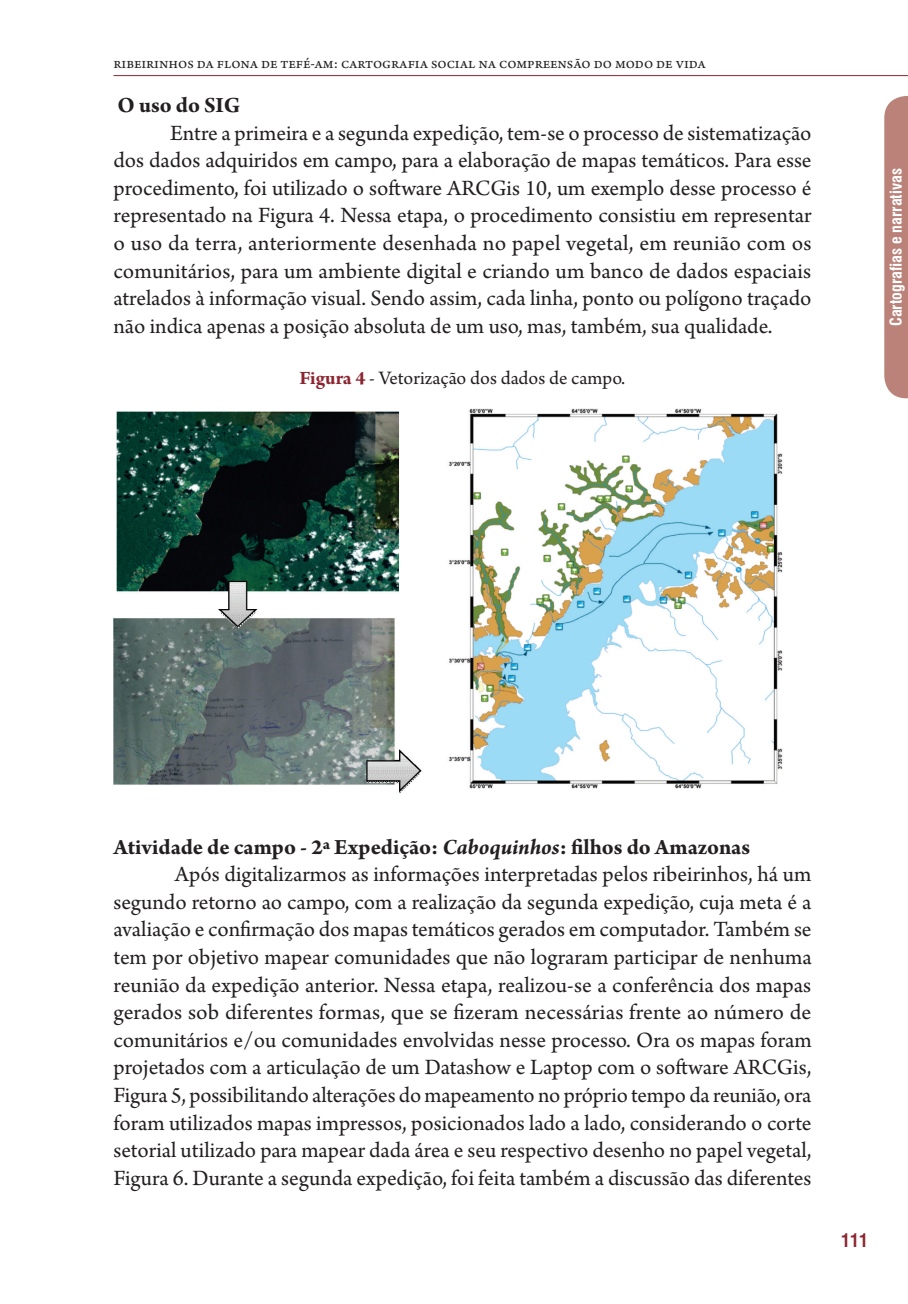
<style>
.page{position:relative;width:908px;height:1304px;background:#fff}
.page>*{position:absolute;margin:0;border:0;box-sizing:border-box;transform-origin:0 0}
.t1{font:23px/27.6px "Arno Pro";color:#231f20;text-align:justify}
.t2{font:700 23px "Arno Pro";color:#231f20}
.t3{font:20px "Arno Pro";color:#231f20}
.t4{font:700 condensed 18px "Swiss 721 BT";color:#8b242e}
.t5{font:16px "Arno Pro";color:#231f20}
.t6{font:700 condensed 16px "Swiss 721 BT";color:#fff}
.s1{font-weight:700;color:#8b242e}
.s2{font-style:italic}
</style>
<div class="page">
<hr style="left:113px;top:75px;width:794px;height:1px;background:#8b242e">
<svg style="left:884px;top:96px;width:23px;height:302px;background:#bd867e"></svg>
<img style="left:113px;top:408px;width:670px;height:386px">
<p class="t5" style="left:113px;top:54px;width:593px">Ribeirinhos da FLONA de Tefé-AM: Cartografia Social na compreensão do modo de vida</p>
<p class="t2" style="left:117px;top:92px;width:124px">O uso do SIG</p>
<p class="t1" style="left:113px;top:120px;width:699px;text-indent:57px">Entre a primeira e a segunda expedição, tem-se o processo de sistematização dos dados adquiridos em campo, para a elaboração de mapas temáticos. Para esse procedimento, foi utilizado o software ARCGis 10, um exemplo desse processo é representado na Figura 4. Nessa etapa, o procedimento consistiu em representar o uso da terra, anteriormente desenhada no papel vegetal, em reunião com os comunitários, para um ambiente digital e criando um banco de dados espaciais atrelados à informação visual. Sendo assim, cada linha, ponto ou polígono traçado não indica apenas a posição absoluta de um uso, mas, também, sua qualidade.</p>
<p class="t3" style="left:299px;top:367px;width:327px"><span class="s1">Figura 4</span> - Vetorização dos dados de campo.</p>
<p class="t6" style="left:885px;top:326px;width:159px;rotate:-90deg">Cartografias e narrativas</p>
<p class="t2" style="left:113px;top:833px;width:638px">Atividade de campo - 2ª Expedição: <span class="s2">Caboquinhos</span>: filhos do Amazonas</p>
<p class="t1" style="left:175px;top:862px;width:638px">Após digitalizarmos as informações interpretadas pelos ribeirinhos, há um</p>
<p class="t1" style="left:113px;top:889px;width:699px">segundo retorno ao campo, com a realização da segunda expedição, cuja meta é a</p>
<p class="t1" style="left:113px;top:917px;width:699px">avaliação e confirmação dos mapas temáticos gerados em computador. Também se</p>
<p class="t1" style="left:113px;top:944px;width:699px">tem por objetivo mapear comunidades que não lograram participar de nenhuma</p>
<p class="t1" style="left:113px;top:972px;width:699px">reunião da expedição anterior. Nessa etapa, realizou-se a conferência dos mapas</p>
<p class="t1" style="left:113px;top:1000px;width:699px">gerados sob diferentes formas, que se fizeram necessárias frente ao número de</p>
<p class="t1" style="left:113px;top:1027px;width:699px">comunitários e/ou comunidades envolvidas nesse processo. Ora os mapas foram</p>
<p class="t1" style="left:113px;top:1055px;width:699px">projetados com a articulação de um Datashow e Laptop com o software ARCGis,</p>
<p class="t1" style="left:113px;top:1082px;width:699px">Figura 5, possibilitando alterações do mapeamento no próprio tempo da reunião, ora</p>
<p class="t1" style="left:113px;top:1110px;width:699px">foram utilizados mapas impressos, posicionados lado a lado, considerando o corte</p>
<p class="t1" style="left:113px;top:1138px;width:699px">setorial utilizado para mapear dada área e seu respectivo desenho no papel vegetal,</p>
<p class="t1" style="left:113px;top:1165px;width:699px">Figura 6. Durante a segunda expedição, foi feita também a discussão das diferentes</p>
<p class="t4" style="left:840px;top:1229px;width:28px">111</p>
</div>
